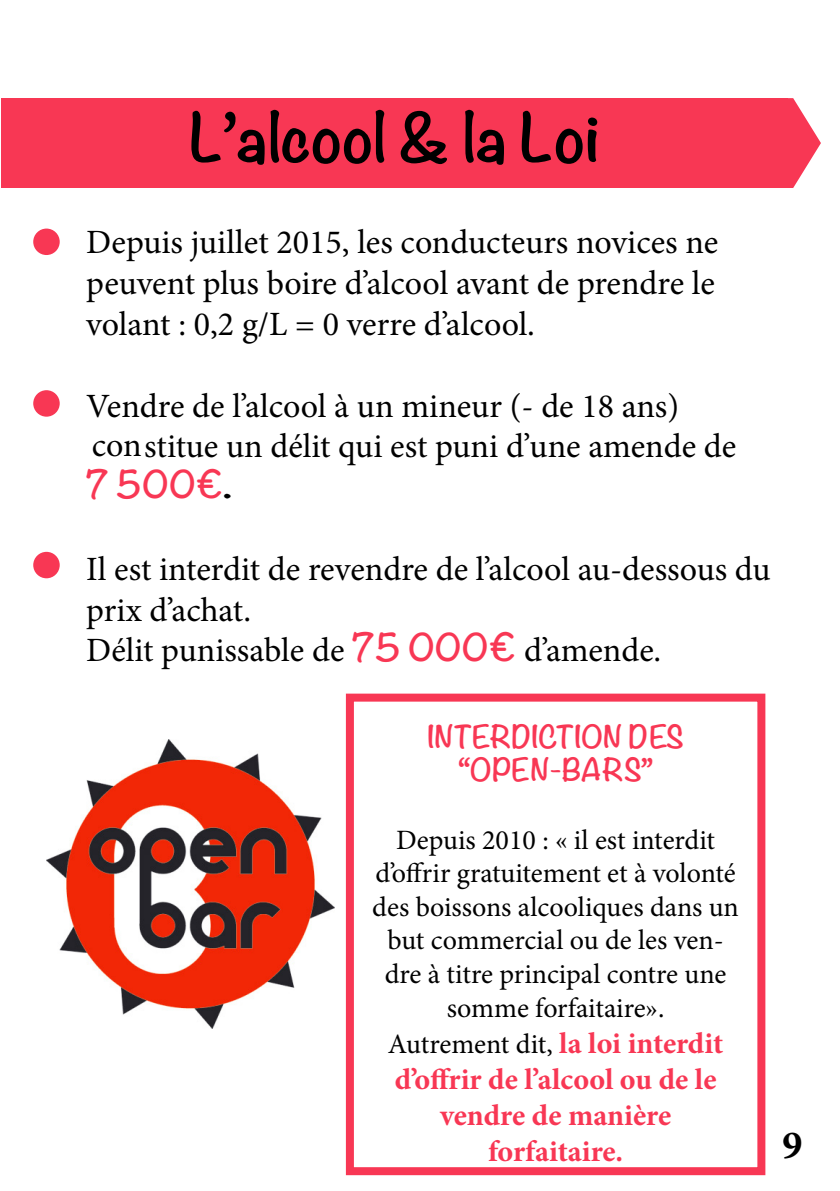
<style>
.page{position:relative;width:840px;height:1191px;background:#fff}
.page>*{position:absolute;margin:0;border:0;box-sizing:border-box;transform-origin:0 0}
.t1{font:700 60px "Noteworthy";color:#000}
.t2{font:700 40px "Minion Pro";color:#000}
.t3{font:34px/40.8px "Minion Pro";color:#000}
.t4{font:700 34px "Noteworthy";color:#f83754}
.t5{font:700 30px/36px "Minion Pro";color:#f83754;text-align:center}
.t6{font:28px/34px "Minion Pro";color:#000;text-align:center}
.t7{font:700 28px/33.6px "Noteworthy";color:#f83754;text-align:center}
.s1{color:#000}
.s2{font-family:"Noteworthy";font-weight:700;color:#f83754}
.s3{font-weight:700;font-size:30px;color:#f83754}
</style>
<div class="page">
<div style="left:1px;top:98px;width:785px;height:90px;background:#f83754"></div>
<svg style="left:786px;top:98px;width:34px;height:90px"></svg>
<div style="left:33px;top:228px;width:27px;height:27px;background:#f83754;border-radius:50%"></div>
<div style="left:33px;top:390px;width:27px;height:27px;background:#f83754;border-radius:50%"></div>
<div style="left:33px;top:552px;width:27px;height:26px;background:#f83754;border-radius:50%"></div>
<div style="left:346px;top:693px;width:419px;height:482px;border:8px solid #f83754"></div>
<img style="left:46px;top:740px;width:288px;height:288px">
<h1 class="t1" style="left:189px;top:84px;width:410px">L’alcool &amp; la Loi</h1>
<p class="t3" style="left:86px;top:222px;width:633px;text-align:justify">Depuis juillet 2015, les conducteurs novices ne peuvent plus boire d’alcool avant de prendre le volant : 0,2 g/L = 0 verre d’alcool.</p>
<p class="t3" style="left:86px;top:385px;width:651px">Vendre de l’alcool à un mineur (- de 18 ans) constitue un délit qui est puni d’une amende de</p>
<p class="t4" style="left:86px;top:454px;width:147px">7 500€<span class="s1">.</span></p>
<p class="t3" style="left:86px;top:549px;width:685px">Il est interdit de revendre de l’alcool au-dessous du prix d’achat.<br>Délit punissable de <span class="s2">75 000€</span> d’amende.</p>
<p class="t7" style="left:427px;top:719px;width:257px">INTERDICTION DES “OPEN-BARS”</p>
<p class="t6" style="left:372px;top:822px;width:368px">Depuis 2010 : « il est interdit d’offrir gratuitement et à volonté des boissons alcooliques dans un but commercial ou de les ven&shy;dre à titre principal contre une somme forfaitaire».<br>Autrement dit, <span class="s3">la loi interdit</span></p>
<p class="t5" style="left:394px;top:1060px;width:323px">d’offrir de l’alcool ou de le vendre de manière forfaitaire.</p>
<p class="t2" style="left:782px;top:1117px;width:21px">9</p>
</div>
